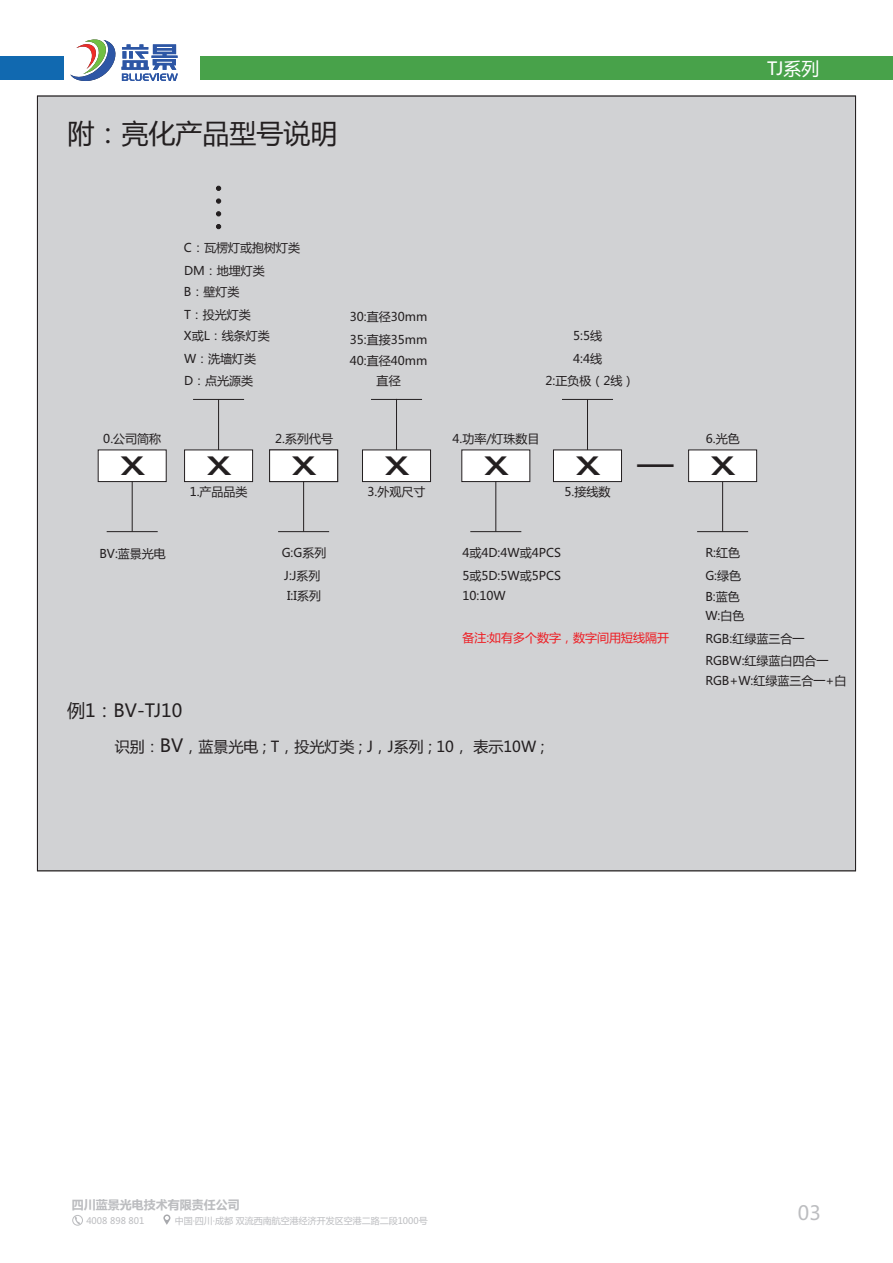
<style>
.page{position:relative;width:893px;height:1263px;background:#fff}
.page>*{position:absolute;margin:0;border:0;box-sizing:border-box;transform-origin:0 0}
.t1{font:500 36px "Bank Gothic BT";color:#231f20}
.t2{font:27px "Microsoft Ya Hei";color:#231f20}
.t3{font:19.5px "Microsoft Ya Hei";color:#bcbdc0}
.t4{font:18px "Microsoft Ya Hei";color:#231f20}
.t5{font:18px "Microsoft Ya Hei";color:#fff}
.t6{font:15px "Microsoft Ya Hei";color:#231f20}
.t7{font:12px/23px "Microsoft Ya Hei";color:#231f20}
.t8{font:12px "Microsoft Ya Hei";color:#ee1d23}
.t9{font:700 12px "Microsoft Ya Hei";color:#bcbdc0}
.t10{font:9px "Microsoft Ya Hei";color:#bcbdc0}
.s1{font-family:"Arial Unicode MS";font-weight:400}
.s2{font-size:18px}
</style>
<div class="page">
<svg style="left:75px;top:1217px;width:5px;height:6px"></svg>
<svg style="left:163px;top:1214px;width:7px;height:11px"></svg>
<div style="left:72px;top:1215px;width:11px;height:10px;border:1px solid #bcbdc0;border-radius:50%"></div>
<div style="left:1px;top:56px;width:63px;height:24px;background:#1169b0"></div>
<div style="left:201px;top:56px;width:692px;height:24px;background:#48a24a"></div>
<div style="left:37px;top:95px;width:819px;height:777px;background:#d1d2d4"></div>
<svg style="left:184px;top:449px;width:69px;height:33px"></svg>
<svg style="left:97px;top:449px;width:70px;height:33px"></svg>
<svg style="left:269px;top:449px;width:69px;height:33px"></svg>
<svg style="left:461px;top:449px;width:70px;height:33px"></svg>
<svg style="left:553px;top:449px;width:69px;height:33px"></svg>
<svg style="left:362px;top:449px;width:69px;height:33px"></svg>
<hr style="left:396px;top:399px;width:1px;height:51px;background:#231f20">
<hr style="left:371px;top:399px;width:51px;height:1px;background:#231f20">
<hr style="left:495px;top:481px;width:1px;height:51px;background:#231f20">
<hr style="left:303px;top:481px;width:1px;height:51px;background:#231f20">
<hr style="left:722px;top:481px;width:1px;height:51px;background:#231f20">
<hr style="left:132px;top:481px;width:1px;height:51px;background:#231f20">
<hr style="left:470px;top:531px;width:51px;height:1px;background:#231f20">
<hr style="left:278px;top:531px;width:51px;height:1px;background:#231f20">
<hr style="left:697px;top:531px;width:51px;height:1px;background:#231f20">
<hr style="left:107px;top:531px;width:51px;height:1px;background:#231f20">
<hr style="left:218px;top:399px;width:1px;height:51px;background:#231f20">
<hr style="left:193px;top:399px;width:51px;height:1px;background:#231f20">
<svg style="left:688px;top:449px;width:69px;height:33px"></svg>
<hr style="left:587px;top:399px;width:1px;height:51px;background:#231f20">
<hr style="left:562px;top:399px;width:51px;height:1px;background:#231f20">
<svg style="left:70px;top:39px;width:108px;height:42px"></svg>
<svg style="left:216px;top:224px;width:5px;height:5px"></svg>
<svg style="left:216px;top:211px;width:5px;height:5px"></svg>
<svg style="left:216px;top:199px;width:5px;height:5px"></svg>
<svg style="left:216px;top:186px;width:5px;height:5px"></svg>
<h2 class="t2" style="left:67px;top:121px;width:271px">附：亮化产品型号说明</h2>
<h3 class="t5" style="left:767px;top:60px;width:54px">TJ系列</h3>
<p class="t7" style="left:184px;top:237px;width:118px">C：瓦楞灯或抱树灯类</p>
<p class="t7" style="left:184px;top:260px;width:82px">DM：地埋灯类</p>
<p class="t7" style="left:184px;top:281px;width:57px">B：壁灯类</p>
<p class="t7" style="left:184px;top:304px;width:68px">T：投光灯类</p>
<p class="t7" style="left:184px;top:326px;width:87px">X或L：线条灯类</p>
<p class="t7" style="left:184px;top:348px;width:74px">W：洗墙灯类</p>
<p class="t7" style="left:184px;top:370px;width:71px">D：点光源类</p>
<p class="t7" style="left:350px;top:306px;width:79px">30:直径30mm<br>35:直接35mm</p>
<p class="t7" style="left:350px;top:352px;width:79px;line-height:20px;text-align:center">40:直径40mm直径</p>
<p class="t7" style="left:573px;top:326px;width:30px">5:5线<br>4:4线</p>
<p class="t7" style="left:545px;top:370px;width:90px">2:正负极（2线）</p>
<p class="t7" style="left:103px;top:428px;width:59px">0.公司简称</p>
<p class="t7" style="left:275px;top:428px;width:59px">2.系列代号</p>
<p class="t7" style="left:452px;top:428px;width:89px">4.功率/灯珠数目</p>
<h1 class="t1" style="left:119px;top:448px;width:27px">X</h1>
<h1 class="t1" style="left:206px;top:448px;width:27px">X</h1>
<h1 class="t1" style="left:291px;top:448px;width:27px">X</h1>
<h1 class="t1" style="left:384px;top:448px;width:27px">X</h1>
<h1 class="t1" style="left:483px;top:448px;width:27px">X</h1>
<h1 class="t1" style="left:574px;top:448px;width:100px">X <span class="s1">—</span></h1>
<p class="t7" style="left:190px;top:482px;width:59px">1.产品品类</p>
<p class="t7" style="left:368px;top:482px;width:59px">3.外观尺寸</p>
<p class="t7" style="left:565px;top:481px;width:47px">5.接线数</p>
<p class="t7" style="left:99px;top:543px;width:68px">BV:蓝景光电</p>
<p class="t7" style="left:282px;top:542px;width:46px">G:G系列</p>
<p class="t7" style="left:462px;top:542px;width:100px">4或4D:4W或4PCS<br>5或5D:5W或5PCS</p>
<p class="t7" style="left:462px;top:585px;width:45px">10:10W</p>
<p class="t7" style="left:284px;top:566px;width:38px;line-height:20.7px">J:J系列<br>I:I系列</p>
<p class="t8" style="left:462px;top:632px;width:208px">备注:如有多个数字，数字间用短线隔开</p>
<h3 class="t4" style="left:67px;top:702px;width:117px">例1：BV-TJ10</h3>
<p class="t6" style="left:115px;top:740px;width:431px">识别：<span class="s2">BV</span>，蓝景光电 ; T，投光灯类 ; J，J系列 ; 10， 表示10W ;</p>
<p class="t7" style="left:706px;top:428px;width:35px">6.光色</p>
<h1 class="t1" style="left:710px;top:448px;width:27px">X</h1>
<p class="t7" style="left:705px;top:542px;width:36px">R:红色</p>
<p class="t7" style="left:705px;top:565px;width:37px">G:绿色</p>
<p class="t7" style="left:705px;top:586px;width:36px">B:蓝色</p>
<p class="t7" style="left:705px;top:606px;width:41px">W:白色</p>
<p class="t7" style="left:705px;top:629px;width:100px">RGB:红绿蓝三合一</p>
<p class="t7" style="left:705px;top:651px;width:143px;line-height:20.1px">RGBW:红绿蓝白四合一<br>RGB+W:红绿蓝三合一+白</p>
<p class="t9" style="left:72px;top:1199px;width:169px">四川蓝景光电技术有限责任公司</p>
<p class="t10" style="left:86px;top:1216px;width:60px">4008 898 801</p>
<p class="t10" style="left:175px;top:1216px;width:255px">中国·四川·成都 双流西南航空港经济开发区空港二路二段1000号</p>
<h3 class="t3" style="left:798px;top:1204px;width:24px">03</h3>
</div>
